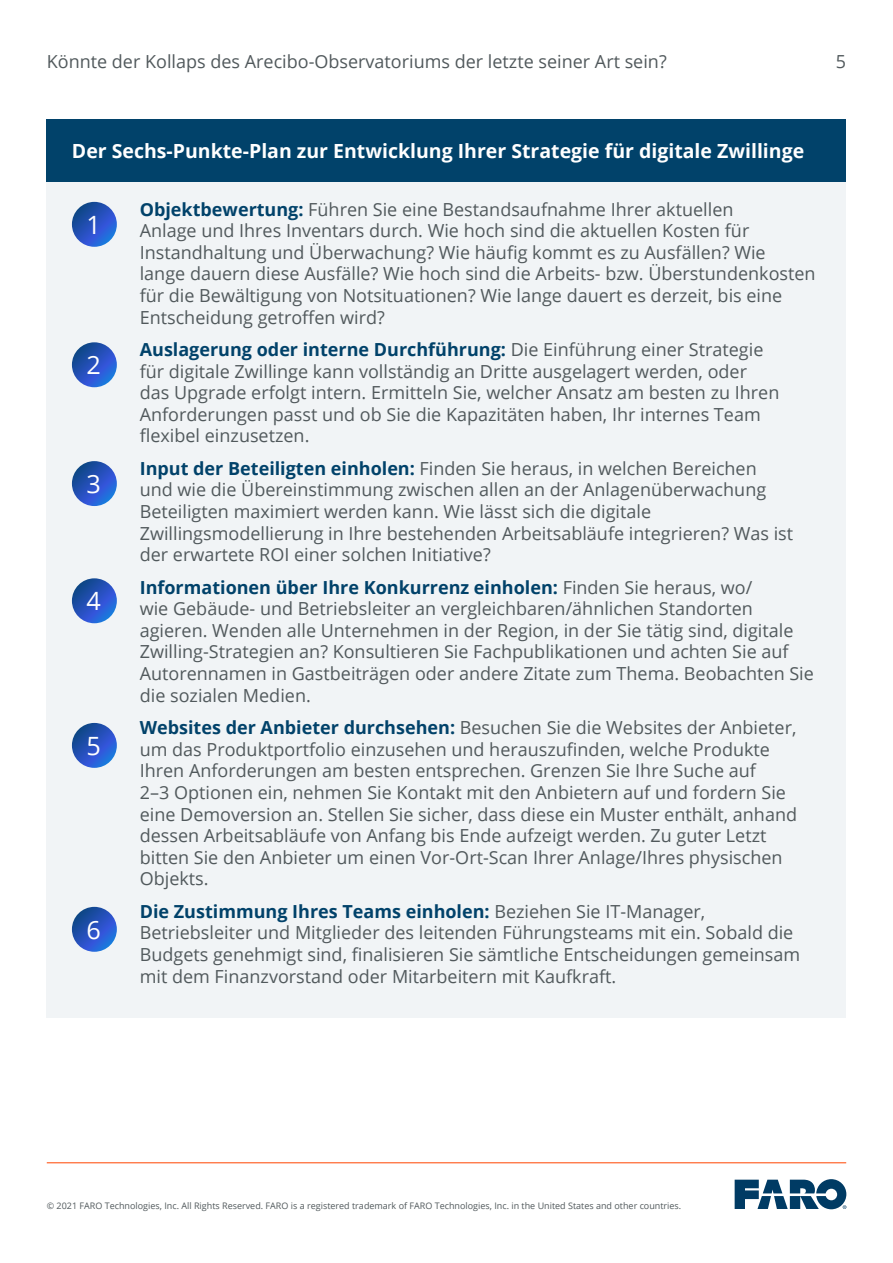
<style>
.page{position:relative;width:893px;height:1263px;background:#fff}
.page>*{position:absolute;margin:0;border:0;box-sizing:border-box;transform-origin:0 0}
.t1{font:25.2px "Open Sans";color:#fff}
.t2{font:700 19.5px "Open Sans";color:#fff}
.t3{font:18px/21.6px "Open Sans";color:#51595c}
.t4{font:9px "Open Sans";color:#51595c}
.s1{font-weight:700;color:#01426a}
</style>
<div class="page">
<svg style="left:735px;top:1179px;width:111px;height:30px"></svg>
<hr style="left:47px;top:1162px;width:799px;height:1px;background:#ff4500">
<div style="left:47px;top:119px;width:799px;height:898px;background:#f1f4f6"></div>
<div style="left:47px;top:119px;width:799px;height:62px;background:#01426a"></div>
<svg style="left:72px;top:202px;width:45px;height:45px;background:#2757bf"></svg>
<svg style="left:72px;top:342px;width:45px;height:45px;background:#2757be"></svg>
<svg style="left:72px;top:461px;width:45px;height:45px;background:#2657be"></svg>
<svg style="left:72px;top:578px;width:45px;height:45px;background:#2757be"></svg>
<svg style="left:72px;top:723px;width:45px;height:45px;background:#2657be"></svg>
<svg style="left:72px;top:907px;width:45px;height:45px;background:#2757bf"></svg>
<p class="t3" style="left:47px;top:50px;width:621px">Könnte der Kollaps des Arecibo-Observatoriums der letzte seiner Art sein?</p>
<p class="t3" style="left:836px;top:50px;width:12px">5</p>
<p class="t2" style="left:72px;top:137px;width:734px">Der Sechs-Punkte-Plan zur Entwicklung Ihrer Strategie für digitale Zwillinge</p>
<h1 class="t1" style="left:86px;top:208px;width:16px">1</h1>
<h1 class="t1" style="left:86px;top:348px;width:16px">2</h1>
<h1 class="t1" style="left:86px;top:467px;width:16px">3</h1>
<h1 class="t1" style="left:86px;top:584px;width:16px">4</h1>
<h1 class="t1" style="left:86px;top:729px;width:16px">5</h1>
<h1 class="t1" style="left:86px;top:912px;width:16px">6</h1>
<p class="t3" style="left:140px;top:198px;width:677px"><span class="s1">Objektbewertung:</span> Führen Sie eine Bestandsaufnahme Ihrer aktuellen<br>Anlage und Ihres Inventars durch. Wie hoch sind die aktuellen Kosten für Instandhaltung und Überwachung? Wie häufig kommt es zu Ausfällen? Wie lange dauern diese Ausfälle? Wie hoch sind die Arbeits- bzw. Überstundenkosten für die Bewältigung von Notsituationen? Wie lange dauert es derzeit, bis eine Entscheidung getroffen wird?</p>
<p class="t3" style="left:140px;top:338px;width:641px"><span class="s1">Auslagerung oder interne Durchführung:</span> Die Einführung einer Strategie für digitale Zwillinge kann vollständig an Dritte ausgelagert werden, oder das Upgrade erfolgt intern. Ermitteln Sie, welcher Ansatz am besten zu Ihren Anforderungen passt und ob Sie die Kapazitäten haben, Ihr internes Team flexibel einzusetzen.</p>
<p class="t3" style="left:140px;top:457px;width:655px"><span class="s1">Input der Beteiligten einholen:</span> Finden Sie heraus, in welchen Bereichen und wie die Übereinstimmung zwischen allen an der Anlagenüberwachung Beteiligten maximiert werden kann. Wie lässt sich die digitale Zwillingsmodellierung in Ihre bestehenden Arbeitsabläufe integrieren? Was ist der erwartete ROI einer solchen Initiative?</p>
<p class="t3" style="left:140px;top:576px;width:676px"><span class="s1">Informationen über Ihre Konkurrenz einholen:</span> Finden Sie heraus, wo/<br>wie Gebäude- und Betriebsleiter an vergleichbaren/ähnlichen Standorten agieren. Wenden alle Unternehmen in der Region, in der Sie tätig sind, digitale Zwilling-Strategien an? Konsultieren Sie Fachpublikationen und achten Sie auf Autorennamen in Gastbeiträgen oder andere Zitate zum Thema. Beobachten Sie die sozialen Medien.</p>
<p class="t3" style="left:140px;top:716px;width:659px"><span class="s1">Websites der Anbieter durchsehen:</span> Besuchen Sie die Websites der Anbieter, um das Produktportfolio einzusehen und herauszufinden, welche Produkte Ihren Anforderungen am besten entsprechen. Grenzen Sie Ihre Suche auf<br>2–3 Optionen ein, nehmen Sie Kontakt mit den Anbietern auf und fordern Sie eine Demoversion an. Stellen Sie sicher, dass diese ein Muster enthält, anhand dessen Arbeitsabläufe von Anfang bis Ende aufzeigt werden. Zu guter Letzt bitten Sie den Anbieter um einen Vor-Ort-Scan Ihrer Anlage/Ihres physischen Objekts.</p>
<p class="t3" style="left:140px;top:900px;width:662px"><span class="s1">Die Zustimmung Ihres Teams einholen:</span> Beziehen Sie IT-Manager, Betriebsleiter und Mitglieder des leitenden Führungsteams mit ein. Sobald die Budgets genehmigt sind, finalisieren Sie sämtliche Entscheidungen gemeinsam mit dem Finanzvorstand oder Mitarbeitern mit Kaufkraft.</p>
<p class="t4" style="left:47px;top:1200px;width:636px">© 2021 FARO Technologies, Inc. All Rights Reserved. FARO is a registered trademark of FARO Technologies, Inc. in the United States and other countries.</p>
</div>
